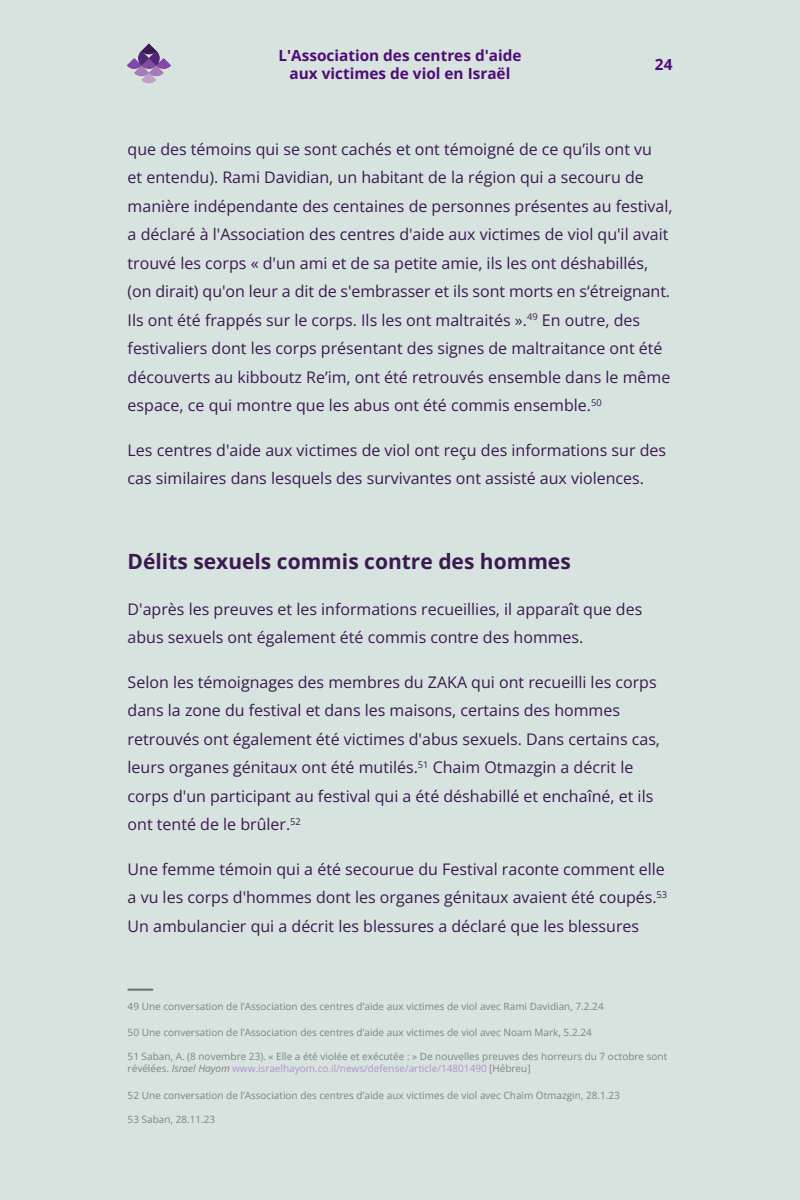
<style>
.page{position:relative;width:800px;height:1200px;background:#d6e3de}
.page>*{position:absolute;margin:0;border:0;box-sizing:border-box;transform-origin:0 0}
.Paragraph_Style1{font:700 21px "Open Sans";color:#3c1951}
.Paragraph_Style1-2{font:16px/28.5px "Open Sans";color:#3c1951}
.t1{font:700 15.3px/18.4px "Open Sans";color:#500b76;text-align:center}
.Paragraph_Style1-3{font:10px/12px "Open Sans";color:#808284}
.s1{font-style:italic}
.s2{color:#b490cd}
</style>
<div class="page">
<svg style="left:128px;top:44px;width:42px;height:39px"></svg>
<hr style="left:128px;top:989px;width:25px;height:2px;background:#6d6e70">
<p class="t1" style="left:278px;top:45px;width:245px">L'Association des centres d'aide aux victimes de viol en Israël</p>
<p class="t1" style="left:655px;top:55px;width:19px">24</p>
<p class="Paragraph_Style1-2" style="left:128px;top:134px;width:546px">que des témoins qui se sont cachés et ont témoigné de ce qu’ils ont vu<br>et entendu). Rami Davidian, un habitant de la région qui a secouru de manière indépendante des centaines de personnes présentes au festival, a déclaré à l'Association des centres d'aide aux victimes de viol qu'il avait trouvé les corps « d'un ami et de sa petite amie, ils les ont déshabillés, (on dirait) qu'on leur a dit de s'embrasser et ils sont morts en s‘étreignant.<br>Ils ont été frappés sur le corps. Ils les ont maltraités ».<sup>49</sup> En outre, des festivaliers dont les corps présentant des signes de maltraitance ont été découverts au kibboutz Re’im, ont été retrouvés ensemble dans le même espace, ce qui montre que les abus ont été commis ensemble.<sup>50</sup></p>
<p class="Paragraph_Style1-2" style="left:128px;top:435px;width:540px">Les centres d'aide aux victimes de viol ont reçu des informations sur des cas similaires dans lesquels des survivantes ont assisté aux violences.</p>
<p class="Paragraph_Style1" style="left:128px;top:547px;width:445px">Délits sexuels commis contre des hommes</p>
<p class="Paragraph_Style1-2" style="left:128px;top:594px;width:516px">D'après les preuves et les informations recueillies, il apparaît que des abus sexuels ont également été commis contre des hommes.</p>
<p class="Paragraph_Style1-2" style="left:128px;top:667px;width:534px">Selon les témoignages des membres du ZAKA qui ont recueilli les corps dans la zone du festival et dans les maisons, certains des hommes retrouvés ont également été victimes d'abus sexuels. Dans certains cas, leurs organes génitaux ont été mutilés.<sup>51</sup> Chaim Otmazgin a décrit le corps d'un participant au festival qui a été déshabillé et enchaîné, et ils ont tenté de le brûler.<sup>52</sup></p>
<p class="Paragraph_Style1-2" style="left:128px;top:854px;width:541px">Une femme témoin qui a été secourue du Festival raconte comment elle a vu les corps d'hommes dont les organes génitaux avaient été coupés.<sup>53<br></sup>Un ambulancier qui a décrit les blessures a déclaré que les blessures</p>
<p class="Paragraph_Style1-3" style="left:128px;top:1000px;width:478px">49 Une conversation de l’Association des centres d’aide aux victimes de viol avec Rami Davidian, 7.2.24</p>
<p class="Paragraph_Style1-3" style="left:128px;top:1026px;width:466px">50 Une conversation de l’Association des centres d’aide aux victimes de viol avec Noam Mark, 5.2.24</p>
<p class="Paragraph_Style1-3" style="left:128px;top:1050px;width:541px">51 Saban, A. (8 novembre 23). « Elle a été violée et exécutée : » De nouvelles preuves des horreurs du 7 octobre sont révélées. <span class="s1">Israel Hayom</span> <span class="s2">www.israelhayom.co.il/news/defense/article/14801490</span> [Hébreu]</p>
<p class="Paragraph_Style1-3" style="left:128px;top:1089px;width:494px">52 Une conversation de l’Association des centres d’aide aux victimes de viol avec Chaim Otmazgin, 28.1.23</p>
<p class="Paragraph_Style1-3" style="left:128px;top:1113px;width:89px">53 Saban, 28.11.23</p>
</div>
